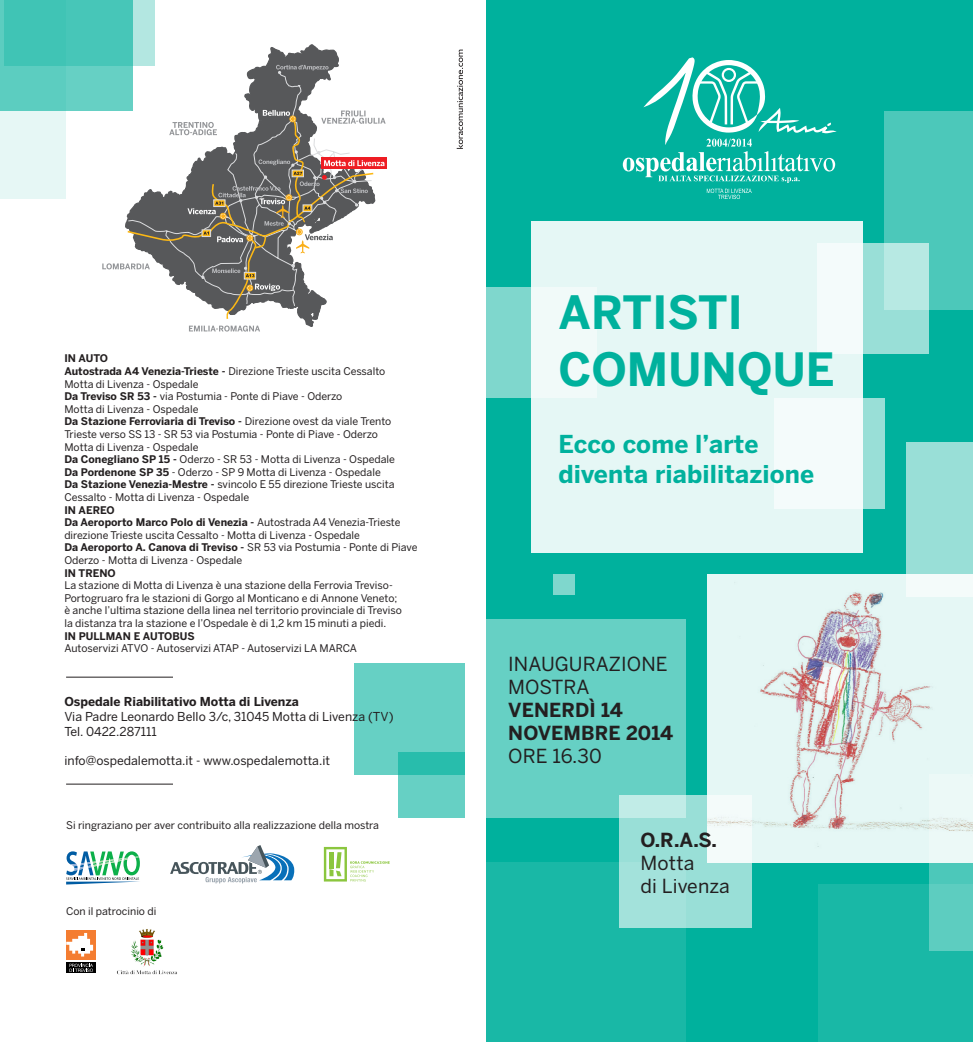
<style>
.page{position:relative;width:973px;height:1042px;background:#fff}
.page>*{position:absolute;margin:0;border:0;box-sizing:border-box;transform-origin:0 0}
.t1{font:700 45.5px "Benton Sans";letter-spacing:.005em;color:#00b19d}
.t2{font:700 24.5px/29.4px "Benton Sans";letter-spacing:.005em;color:#00b19d}
.t3{font:19.25px/23.1px "Benton Sans";letter-spacing:.005em;color:#231f20}
.t4{font:700 19.25px "Benton Sans";letter-spacing:.005em;color:#231f20}
.t5{font:12.25px "Benton Sans";color:#231f20}
.t6{font:700 12.25px "Benton Sans";color:#231f20}
.t7{font:10.5px/12.6px "Benton Sans";color:#231f20}
.t8{font:700 10.5px "Benton Sans";color:#231f20}
.s1{font-weight:700}
</style>
<div class="page">
<div style="left:486px;top:0;width:486px;height:1042px;background:#00b19d"></div>
<div style="left:486px;top:862px;width:199px;height:180px;background:#19b8a6"></div>
<div style="left:818px;top:884px;width:154px;height:158px;background:#19b8a6"></div>
<div style="left:0;top:0;width:66px;height:199px;background:#e6f7f5"></div>
<div style="left:530px;top:221px;width:332px;height:331px;background:#e5f7f5"></div>
<div style="left:486px;top:619px;width:199px;height:199px;background:#66d0c4"></div>
<div style="left:906px;top:442px;width:66px;height:155px;background:#99dfd7"></div>
<div style="left:0;top:0;width:133px;height:111px;background:#5ccdc0"></div>
<svg style="left:619px;top:796px;width:132px;height:132px;background:#a0e1d9"></svg>
<svg style="left:928px;top:862px;width:44px;height:88px;background:#58cbbe"></svg>
<div style="left:884px;top:111px;width:88px;height:198px;background:#4cc8ba"></div>
<svg style="left:4px;top:0;width:151px;height:66px;background:#4bc7b9"></svg>
<div style="left:398px;top:751px;width:66px;height:66px;background:#66d0c4"></div>
<svg style="left:774px;top:398px;width:110px;height:110px;fill:#f4fbfb"></svg>
<svg style="left:817px;top:243px;width:111px;height:111px"></svg>
<svg style="left:486px;top:287px;width:111px;height:111px;fill:#f1faf9"></svg>
<div style="left:553px;top:575px;width:22px;height:20px;background:#7fd7cd"></div>
<svg style="left:354px;top:663px;width:110px;height:111px;background:#5ecdc1"></svg>
<img style="left:707px;top:575px;width:265px;height:287px">
<svg style="left:456px;top:50px;width:7px;height:99px"></svg>
<svg style="left:124px;top:29px;width:263px;height:298px"></svg>
<svg style="left:127px;top:72px;width:246px;height:38px"></svg>
<svg style="left:189px;top:325px;width:71px;height:6px"></svg>
<svg style="left:276px;top:65px;width:52px;height:9px"></svg>
<div style="left:321px;top:157px;width:65px;height:12px;background:#ee1d23"></div>
<svg style="left:102px;top:110px;width:283px;height:209px"></svg>
<svg style="left:170px;top:845px;width:124px;height:38px"></svg>
<svg style="left:66px;top:851px;width:74px;height:33px"></svg>
<svg style="left:324px;top:847px;width:65px;height:34px"></svg>
<img style="left:117px;top:929px;width:60px;height:46px">
<div style="left:66px;top:962px;width:30px;height:11px;background:#000"></div>
<div style="left:66px;top:930px;width:30px;height:29px;background:#f47d31"></div>
<svg style="left:66px;top:933px;width:27px;height:23px"></svg>
<svg style="left:69px;top:963px;width:24px;height:9px"></svg>
<svg style="left:706px;top:189px;width:45px;height:10px"></svg>
<svg style="left:622px;top:57px;width:214px;height:126px"></svg>
<hr style="left:66px;top:677px;width:107px;height:1px;background:#231f20">
<hr style="left:66px;top:783px;width:107px;height:1px;background:#231f20">
<p class="t8" style="left:64px;top:352px;width:45px">IN AUTO</p>
<p class="t7" style="left:64px;top:365px;width:322px"><span class="s1">Autostrada A4 Venezia-Trieste -</span> Direzione Trieste uscita Cessalto</p>
<p class="t7" style="left:64px;top:377px;width:136px">Motta di Livenza - Ospedale</p>
<p class="t7" style="left:64px;top:390px;width:279px"><span class="s1">Da Treviso SR 53 -</span> via Postumia - Ponte di Piave - Oderzo</p>
<p class="t7" style="left:64px;top:402px;width:136px">Motta di Livenza - Ospedale</p>
<p class="t7" style="left:64px;top:415px;width:328px"><span class="s1">Da Stazione Ferroviaria di Treviso -</span> Direzione ovest da viale Trento<br>Trieste verso SS 13 - SR 53 via Postumia - Ponte di Piave - Oderzo</p>
<p class="t7" style="left:64px;top:440px;width:136px">Motta di Livenza - Ospedale</p>
<p class="t7" style="left:64px;top:453px;width:332px"><span class="s1">Da Conegliano SP 15 -</span> Oderzo - SR 53 - Motta di Livenza - Ospedale</p>
<p class="t7" style="left:64px;top:465px;width:318px"><span class="s1">Da Pordenone SP 35</span> - Oderzo - SP 9 Motta di Livenza - Ospedale</p>
<p class="t7" style="left:64px;top:478px;width:332px"><span class="s1">Da Stazione Venezia-Mestre -</span> svincolo E 55 direzione Trieste uscita<br>Cessalto - Motta di Livenza - Ospedale</p>
<p class="t8" style="left:64px;top:503px;width:52px">IN AEREO</p>
<p class="t7" style="left:64px;top:516px;width:337px"><span class="s1">Da Aeroporto Marco Polo di Venezia -</span> Autostrada A4 Venezia-Trieste direzione Trieste uscita Cessalto - Motta di Livenza - Ospedale</p>
<p class="t7" style="left:64px;top:541px;width:354px"><span class="s1">Da Aeroporto A. Canova di Treviso -</span> SR 53 via Postumia - Ponte di Piave<br>Oderzo - Motta di Livenza - Ospedale</p>
<p class="t8" style="left:64px;top:566px;width:53px">IN TRENO</p>
<p class="t7" style="left:64px;top:579px;width:334px">La stazione di Motta di Livenza è una stazione della Ferrovia Treviso-<br>Portogruaro fra le stazioni di Gorgo al Monticano e di Annone Veneto;</p>
<p class="t7" style="left:64px;top:604px;width:339px">è anche l’ultima stazione della linea nel territorio provinciale di Treviso</p>
<p class="t7" style="left:64px;top:617px;width:323px">la distanza tra la stazione e l’Ospedale è di 1,2 km 15 minuti a piedi.</p>
<p class="t8" style="left:64px;top:629px;width:132px">IN PULLMAN E AUTOBUS</p>
<p class="t7" style="left:64px;top:642px;width:294px">Autoservizi ATVO - Autoservizi ATAP - Autoservizi LA MARCA</p>
<p class="t6" style="left:64px;top:694px;width:236px">Ospedale Riabilitativo Motta di Livenza</p>
<p class="t5" style="left:64px;top:709px;width:330px">Via Padre Leonardo Bello 3/c, 31045 Motta di Livenza (TV)</p>
<p class="t5" style="left:64px;top:724px;width:94px">Tel. 0422.287111</p>
<p class="t5" style="left:64px;top:753px;width:267px">info@ospedalemotta.it - www.ospedalemotta.it</p>
<p class="t7" style="left:66px;top:819px;width:314px">Si ringraziano per aver contribuito alla realizzazione della mostra</p>
<p class="t7" style="left:66px;top:904px;width:92px">Con il patrocinio di</p>
<p class="t1" style="left:558px;top:285px;width:186px">ARTISTI</p>
<p class="t1" style="left:558px;top:342px;width:278px">COMUNQUE</p>
<p class="t2" style="left:558px;top:429px;width:257px">Ecco come l’arte diventa riabilitazione</p>
<p class="t3" style="left:508px;top:652px;width:161px">INAUGURAZIONE<br>MOSTRA</p>
<p class="t4" style="left:508px;top:699px;width:116px">VENERDÌ 14</p>
<p class="t4" style="left:508px;top:722px;width:166px">NOVEMBRE 2014</p>
<p class="t3" style="left:508px;top:744px;width:95px">ORE 16.30</p>
<p class="t4" style="left:640px;top:828px;width:78px">O.R.A.S.</p>
<p class="t3" style="left:640px;top:851px;width:55px">Motta</p>
<p class="t3" style="left:640px;top:874px;width:91px">di Livenza</p>
</div>
